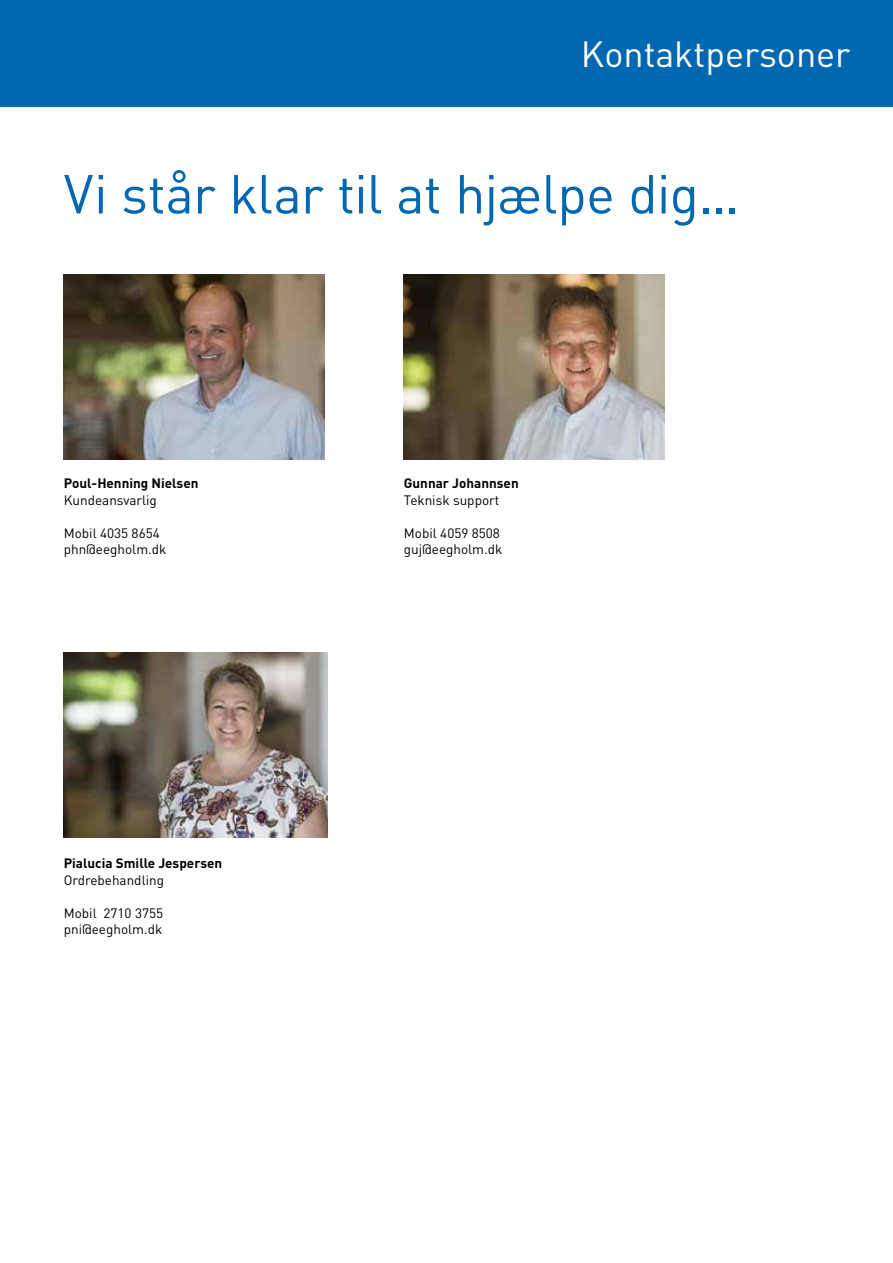
<style>
.page{position:relative;width:893px;height:1263px;background:#fff}
.page>*{position:absolute;margin:0;border:0;box-sizing:border-box;transform-origin:0 0}
.t1{font:54px "DINOT";letter-spacing:-.015em;color:#0067b1}
.t2{font:36px "DINOT";color:#fff}
.t3{font:13.5px/16.5px "DINOT";color:#000}
.t4{font:700 13.5px "DINOT";color:#000}
</style>
<div class="page">
<div style="left:0;top:0;width:893px;height:106px;background:#0067b1"></div>
<img style="left:64px;top:274px;width:260px;height:185px">
<img style="left:64px;top:653px;width:264px;height:185px">
<img style="left:404px;top:274px;width:260px;height:185px">
<h2 class="t2" style="left:581px;top:29px;width:271px">Kontaktpersoner</h2>
<h1 class="t1" style="left:64px;top:157px;width:677px">Vi står klar til at hjælpe dig...</h1>
<p class="t4" style="left:64px;top:474px;width:136px">Poul-Henning Nielsen</p>
<p class="t3" style="left:64px;top:491px;width:95px">Kundeansvarlig</p>
<p class="t3" style="left:64px;top:524px;width:104px">Mobil 4035 8654 phn@eegholm.dk</p>
<p class="t4" style="left:64px;top:854px;width:160px">Pialucia Smille Jespersen</p>
<p class="t3" style="left:64px;top:871px;width:102px">Ordrebehandling</p>
<p class="t3" style="left:64px;top:904px;width:101px">Mobil 2710 3755 pni@eegholm.dk</p>
<p class="t4" style="left:404px;top:474px;width:116px">Gunnar Johannsen</p>
<p class="t3" style="left:404px;top:491px;width:97px">Teknisk support</p>
<p class="t3" style="left:404px;top:524px;width:100px">Mobil 4059 8508 guj@eegholm.dk</p>
</div>
